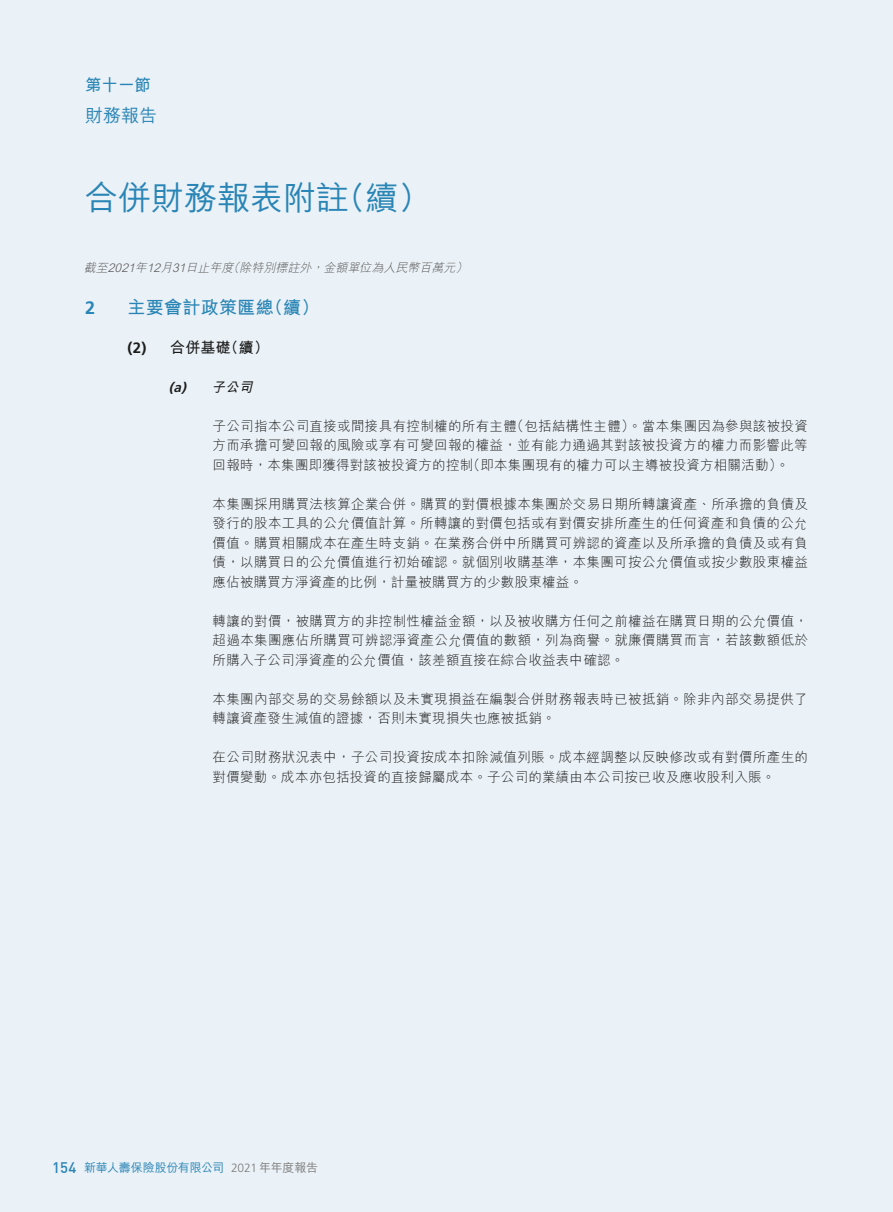
<style>
.page{position:relative;width:893px;height:1212px;background:#fff}
.page>*{position:absolute;margin:0;border:0;box-sizing:border-box;transform-origin:0 0}
.t1{font:500 33px "M Hei HK";color:#2985b5}
.t2{font:700 18px "M Hei HK";letter-spacing:.015em;color:#2985b5}
.t3{font:500 18px "M Hei HK";color:#2985b5}
.t4{font:700 18px "Frutiger LT Std";color:#2985b5}
.t5{font:700 16.5px "M Hei HK";color:#2985b5}
.t6{font:700 15px "M Hei HK";color:#1c1c1b}
.t7{font:300 13.5px/19.5px "M Hei HK";letter-spacing:.015em;color:#1c1c1b;text-align:justify}
.t8{font:italic 700 13.5px "Frutiger LT Std";color:#1c1c1b}
.t9{font:italic 300 12px "M Hei HK";color:#575756}
.t10{font:500 12px "M Hei HK";letter-spacing:-.02em;color:#2985b5}
.s1{font-family:"Frutiger LT Std"}
.s2{font-family:"M Hei HK"}
.s3{font-family:"DIN";font-size:15px}
.s4{font-family:"Frutiger LT Std";font-weight:300;color:#7c7b7b}
.s5{color:#7c7b7b}
</style>
<div class="page">
<div style="left:0;top:0;width:892px;height:1212px;background:#eaf1f7"></div>
<p class="t5" style="left:85px;top:73px;width:67px">第十一節</p>
<h2 class="t3" style="left:85px;top:103px;width:73px">財務報告</h2>
<h1 class="t1" style="left:85px;top:174px;width:348px">合併財務報表附註（續）</h1>
<p class="t9" style="left:84px;top:259px;width:389px">截至2021年12月31日止年度（除特別標註外，金額單位為人民幣百萬元）</p>
<h2 class="t4" style="left:85px;top:297px;width:12px">2</h2>
<h2 class="t2" style="left:128px;top:294px;width:194px">主要會計政策匯總（續）</h2>
<p class="t6" style="left:128px;top:336px;width:143px"><span class="s1">(2)</span> 合併基礎（續）</p>
<p class="t8" style="left:169px;top:379px;width:89px">(a) <span class="s2">子公司</span></p>
<p class="t7" style="left:213px;top:415px;width:597px">子公司指本公司直接或間接具有控制權的所有主體（包括結構性主體）。當本集團因為參與該被投資方而承擔可變回報的風險或享有可變回報的權益，並有能力通過其對該被投資方的權力而影響此等回報時，本集團即獲得對該被投資方的控制（即本集團現有的權力可以主導被投資方相關活動）。</p>
<p class="t7" style="left:213px;top:493px;width:597px">本集團採用購買法核算企業合併。購買的對價根據本集團於交易日期所轉讓資產、所承擔的負債及發行的股本工具的公允價值計算。所轉讓的對價包括或有對價安排所產生的任何資產和負債的公允價值。購買相關成本在產生時支銷。在業務合併中所購買可辨認的資產以及所承擔的負債及或有負債，以購買日的公允價值進行初始確認。就個別收購基準，本集團可按公允價值或按少數股東權益應佔被購買方淨資產的比例，計量被購買方的少數股東權益。</p>
<p class="t7" style="left:213px;top:610px;width:597px">轉讓的對價，被購買方的非控制性權益金額，以及被收購方任何之前權益在購買日期的公允價值，超過本集團應佔所購買可辨認淨資產公允價值的數額，列為商譽。就廉價購買而言，若該數額低於所購入子公司淨資產的公允價值，該差額直接在綜合收益表中確認。</p>
<p class="t7" style="left:213px;top:688px;width:597px">本集團內部交易的交易餘額以及未實現損益在編製合併財務報表時已被抵銷。除非內部交易提供了轉讓資產發生減值的證據，否則未實現損失也應被抵銷。</p>
<p class="t7" style="left:213px;top:747px;width:597px">在公司財務狀況表中，子公司投資按成本扣除減值列賬。成本經調整以反映修改或有對價所產生的對價變動。成本亦包括投資的直接歸屬成本。子公司的業績由本公司按已收及應收股利入賬。</p>
<p class="t10" style="left:52px;top:1158px;width:268px"><span class="s3">154</span> 新華人壽保險股份有限公司 <span class="s4">2021</span> <span class="s5">年年度報告</span></p>
</div>
